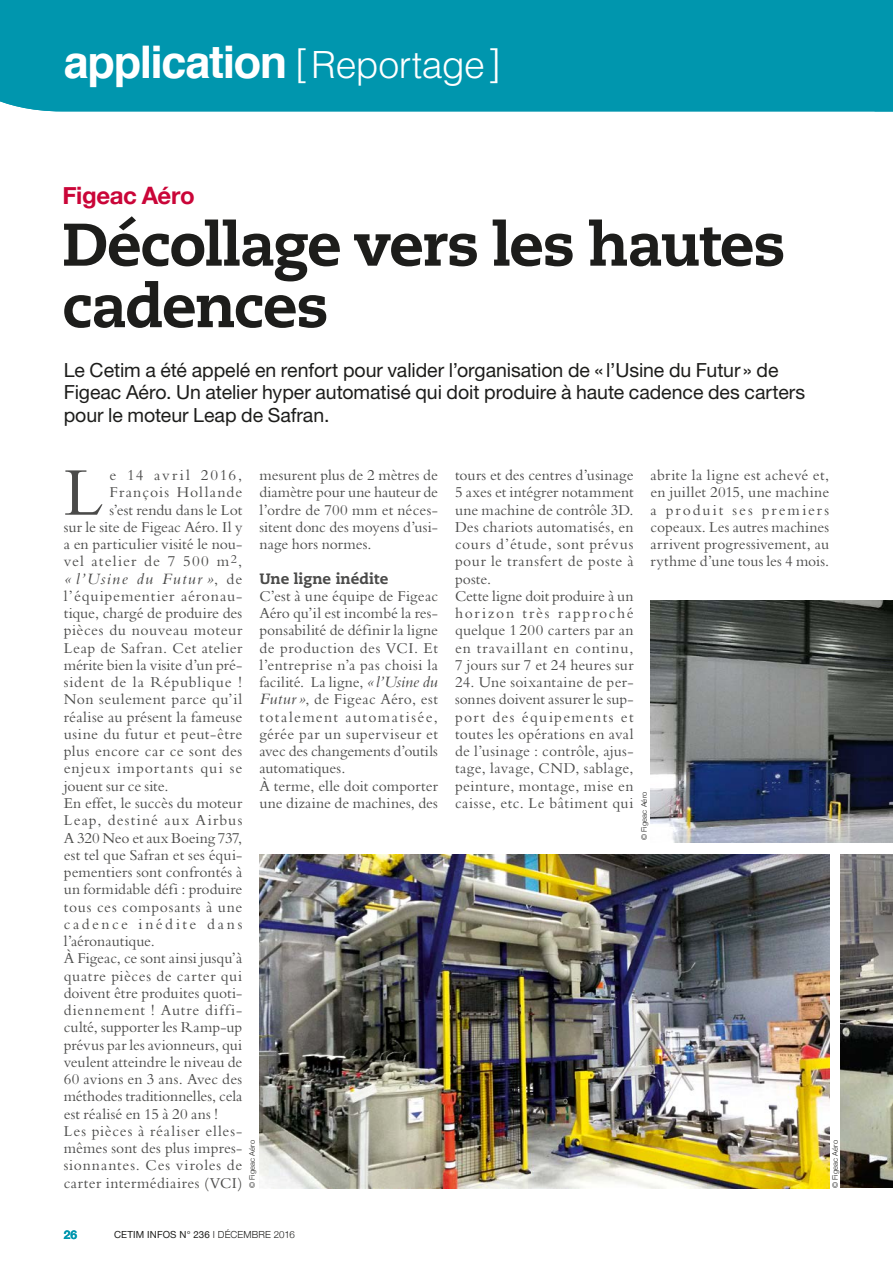
<style>
.page{position:relative;width:893px;height:1263px;background:#fff}
.page>*{position:absolute;margin:0;border:0;box-sizing:border-box;transform-origin:0 0}
.t1{font:71.25px "Bembo";color:#4a4a49}
.t2{font:800 60px/61.5px "Caecilia";letter-spacing:-.025em;color:#1d1d1b}
.t3{font:700 45px "Helvetica";letter-spacing:-.03em;color:#fff}
.t4{font:700 24px "Helvetica Neue";letter-spacing:-.015em;color:#ca0538}
.t5{font:19.5px/22.5px "Helvetica Neue";letter-spacing:-.005em;color:#1d1d1b}
.t6{font:italic 16.5px "Bembo";letter-spacing:.07em;color:#4a4a49;scale:1.04 1}
.t7{font:15.75px/17.2px "Bembo";letter-spacing:.02em;color:#4a4a49}
.t8{font:800 15px "Caecilia";letter-spacing:-.005em;color:#4a4a49}
.t9{font:700 12px "Helvetica Neue";color:#0096ae}
.t10{font:9.75px "Helvetica Neue";letter-spacing:.015em;color:#1d1d1b}
.t11{font:300 7.5px "Helvetica Neue";letter-spacing:.025em;color:#1d1d1b}
.s1{font-weight:300;font-size:37.5px}
.s2{font-style:italic;font-size:16.5px}
.s3{font-style:normal;font-size:15.75px}
.s4{font-weight:300}
</style>
<div class="page">
<div style="left:0;top:0;width:893px;height:111px;background:#0096ae"></div>
<img style="left:651px;top:601px;width:242px;height:241px">
<img style="left:840px;top:854px;width:53px;height:334px">
<img style="left:259px;top:854px;width:570px;height:335px">
<h3 class="t3" style="left:64px;top:26px;width:439px">application <span class="s1">[Reportage]</span></h3>
<h3 class="t4" style="left:62px;top:177px;width:134px">Figeac Aéro</h3>
<h2 class="t2" style="left:62px;top:214px;width:725px">Décollage vers les hautes cadences</h2>
<p class="t5" style="left:64px;top:358px;width:743px">Le Cetim a été appelé en renfort pour valider l’organisation de « l’Usine du Futur » de<br>Figeac Aéro. Un atelier hyper automatisé qui doit produire à haute cadence des carters pour le moteur Leap de Safran.</p>
<p class="t7" style="left:455px;top:466px;width:180px">tours et des centres d’usinage<br>5 axes et intégrer notamment une machine de contrôle 3D.<br>Des chariots automatisés, en cours d’étude, sont prévus pour le transfert de poste à poste.<br>Cette ligne doit produire à un horizon très rapproché quelque 1 200 carters par an en travaillant en continu,<br>7 jours sur 7 et 24 heures sur</p>
<p class="t7" style="left:455px;top:673px;width:180px;text-align:justify">24. Une soixantaine de per&shy;sonnes doivent assurer le sup&shy;port des équipements et toutes les opérations en aval de l’usinage : contrôle, ajus&shy;tage, lavage, CND, sablage, peinture, montage, mise en caisse, etc. Le bâtiment qui</p>
<p class="t7" style="left:651px;top:466px;width:180px;text-align:justify">abrite la ligne est achevé et, en juillet 2015, une machine a produit ses premiers copeaux. Les autres machines arrivent progressivement, au rythme d’une tous les 4 mois.</p>
<p class="t7" style="left:259px;top:466px;width:180px;text-align:justify">mesurent plus de 2 mètres de diamètre pour une hauteur de l’ordre de 700 mm et néces&shy;sitent donc des moyens d’usi&shy;nage hors normes.</p>
<p class="t8" style="left:259px;top:569px;width:130px">Une ligne inédite</p>
<p class="t7" style="left:259px;top:587px;width:180px">C’est à une équipe de Figeac<br>Aéro qu’il est incombé la res&shy;ponsabilité de définir la ligne de production des VCI. Et l’entreprise n’a pas choisi la facilité. La ligne, <span class="s2">«l’Usine du<br>Futur »</span>, de Figeac Aéro, est totalement automatisée, gérée par un superviseur et avec des changements d’outils automatiques.<br>À terme, elle doit comporter une dizaine de machines, des</p>
<p class="t7" style="left:64px;top:466px;width:180px;text-align:right">e 14 avril 2016,<br>François Hollande<br>s’est rendu dans le Lot<br>sur le site de Figeac Aéro. Il y a en particulier visité le nou&shy;vel atelier de 7 500 m<sup>2</sup>,</p>
<p class="t6" style="left:64px;top:569px;width:173px">« l’Usine du Futur »<span class="s3">, de</span></p>
<p class="t7" style="left:64px;top:587px;width:180px">l’équipementier aéronau&shy;tique, chargé de produire des pièces du nouveau moteur<br>Leap de Safran. Cet atelier mérite bien la visite d’un pré&shy;sident de la République !<br>Non seulement parce qu’il réalise au présent la fameuse usine du futur et peut-être plus encore car ce sont des enjeux importants qui se jouent sur ce site.<br>En effet, le succès du moteur<br>Leap, destiné aux Airbus<br>A 320 Neo et aux Boeing 737, est tel que Safran et ses équi&shy;pementiers sont confrontés à un formidable défi : produire tous ces composants à une cadence inédite dans l’aéronautique.<br>À Figeac, ce sont ainsi jusqu’à quatre pièces de carter qui doivent être produites quoti&shy;diennement ! Autre diffi&shy;culté, supporter les Ramp-up prévus par les avionneurs, qui veulent atteindre le niveau de<br>60 avions en 3 ans. Avec des méthodes traditionnelles, cela est réalisé en 15 à 20 ans !<br>Les pièces à réaliser elles&shy;mêmes sont des plus impres&shy;sionnantes. Ces viroles de carter intermédiaires (VCI)</p>
<h1 class="t1" style="left:64px;top:451px;width:41px">L</h1>
<p class="t11" style="left:638px;top:840px;width:50px;rotate:-90deg">© Figeac Aéro</p>
<p class="t11" style="left:246px;top:1188px;width:50px;rotate:-90deg">© Figeac Aéro</p>
<p class="t11" style="left:829px;top:1188px;width:50px;rotate:-90deg">© Figeac Aéro</p>
<p class="t9" style="left:64px;top:1225px;width:15px">26</p>
<p class="t10" style="left:114px;top:1228px;width:182px">CETIM INFOS N° 236 <span class="s4">I DÉCEMBRE 2016</span></p>
</div>
